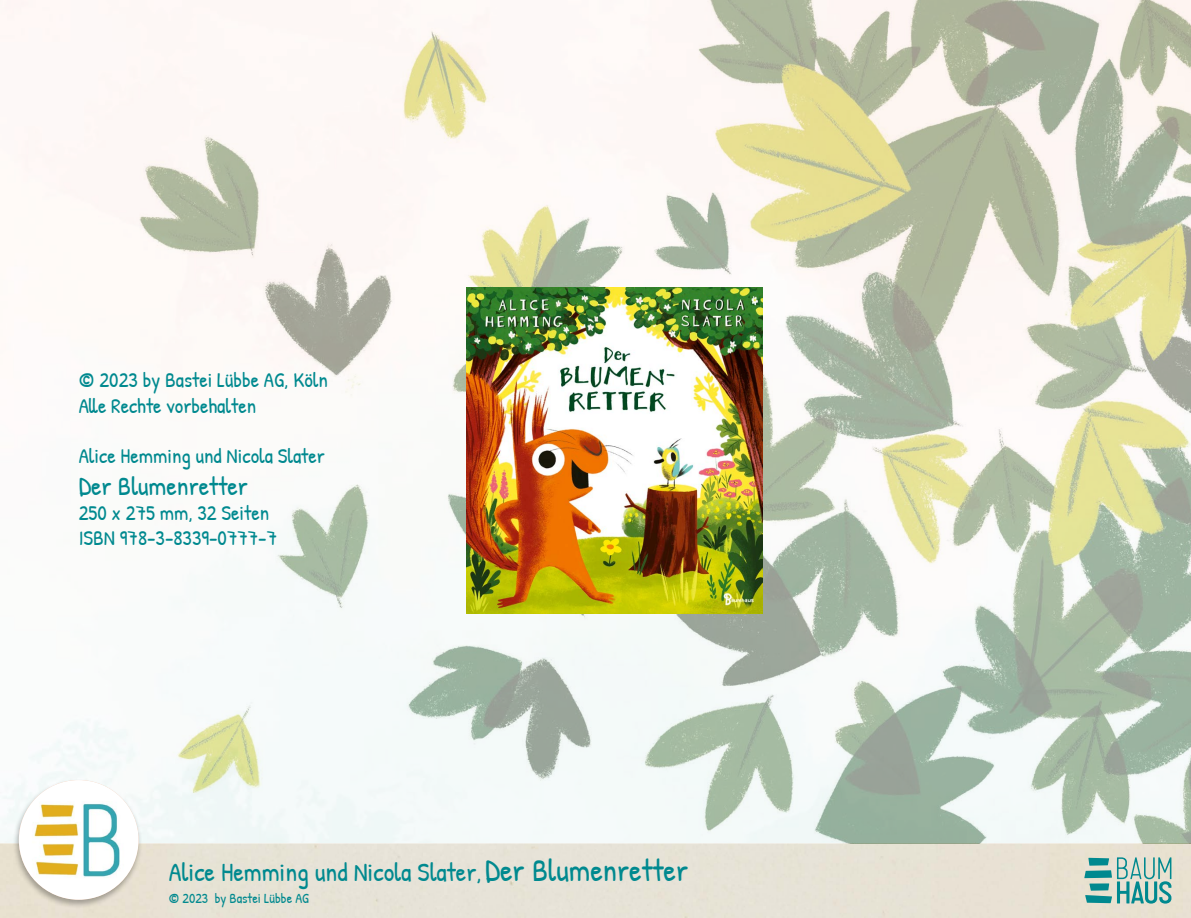
<style>
.page{position:relative;width:1191px;height:918px;background:#fff}
.page>*{position:absolute;margin:0;border:0;box-sizing:border-box;transform-origin:0 0}
.t1{font:26.25px "Patrick Hand";color:#00898f}
.t2{font:21px/25.2px "Patrick Hand";color:#00898f}
.t3{font:14px "Patrick Hand";color:#00898f}
.s1{font-size:24.5px}
.s2{font-size:31.5px}
</style>
<div class="page">
<img style="left:1px;top:0;width:1190px;height:843px">
<div style="left:0;top:843px;width:1191px;height:75px;background:#e7e2d5"></div>
<img style="left:467px;top:288px;width:295px;height:325px">
<svg style="left:1084px;top:857px;width:87px;height:46px"></svg>
<div style="left:12px;top:778px;width:130px;height:130px;background:#000;opacity:.3"></div>
<img style="left:19px;top:780px;width:119px;height:119px;border-radius:60px">
<p class="t2" style="left:79px;top:367px;width:251px">© 2023 by Bastei Lübbe AG, Köln<br>Alle Rechte vorbehalten</p>
<p class="t2" style="left:79px;top:443px;width:248px">Alice Hemming und Nicola Slater</p>
<p class="t1" style="left:79px;top:467px;width:171px">Der Blumenretter</p>
<p class="t2" style="left:79px;top:499px;width:200px">250 x 275 mm, 32 Seiten<br>ISBN 978-3-8339-0777-7</p>
<p class="t1" style="left:169px;top:854px;width:521px">Alice Hemming und Nicola Slater<span class="s1">,</span><span class="s2">Der Blumenretter</span></p>
<p class="t3" style="left:169px;top:888px;width:142px">© 2023 by Bastei Lübbe AG</p>
</div>
